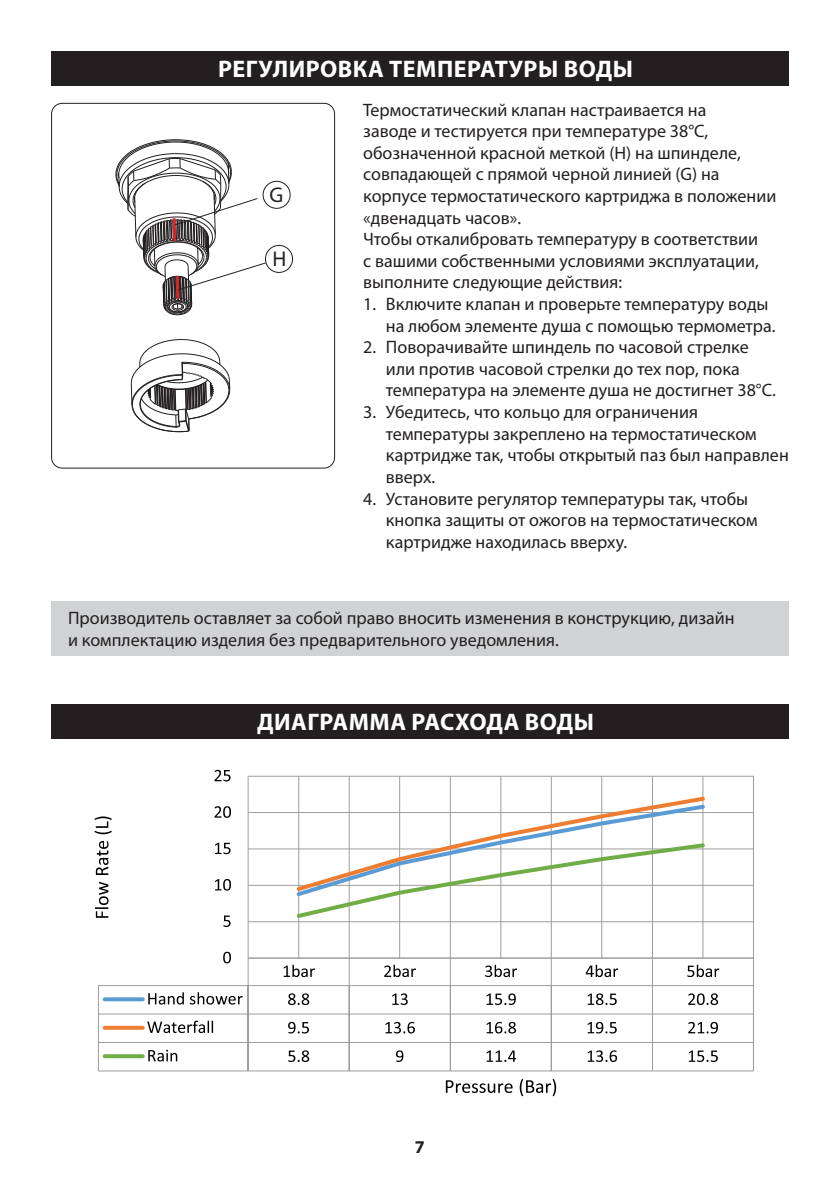
<style>
.page{position:relative;width:840px;height:1191px;background:#fff}
.page>*{position:absolute;margin:0;border:0;box-sizing:border-box;transform-origin:0 0}
.t1{font:700 24px "Myriad Pro";letter-spacing:.02em;color:#fff}
.t2{font:21.4px "Myriad Pro";color:#231f20}
.t3{font:18px/21.6px "Myriad Pro";color:#231f20}
.t4{font:700 18px "Myriad Pro";color:#231f20}
</style>
<div class="page">
<div style="left:51px;top:601px;width:737px;height:54px;background:#d1d2d4"></div>
<div style="left:51px;top:51px;width:737px;height:34px;background:#231f20"></div>
<svg style="left:130px;top:339px;width:100px;height:93px"></svg>
<svg style="left:115px;top:139px;width:151px;height:176px"></svg>
<div style="left:262px;top:181px;width:28px;height:28px;border:1px solid #231f20;border-radius:50%"></div>
<div style="left:265px;top:245px;width:28px;height:28px;border:1px solid #231f20;border-radius:50%"></div>
<div style="left:51px;top:103px;width:284px;height:365px;border:1px solid #231f20;border-radius:11px"></div>
<div style="left:51px;top:704px;width:737px;height:34px;background:#231f20"></div>
<hr style="left:248px;top:921px;width:505px;height:1px;background:#9d9d9c">
<hr style="left:248px;top:885px;width:505px;height:1px;background:#9d9d9c">
<hr style="left:248px;top:848px;width:505px;height:1px;background:#9d9d9c">
<hr style="left:248px;top:812px;width:505px;height:1px;background:#9d9d9c">
<hr style="left:248px;top:776px;width:505px;height:1px;background:#9d9d9c">
<hr style="left:248px;top:776px;width:1px;height:182px;background:#9d9d9c">
<hr style="left:298px;top:776px;width:1px;height:182px;background:#9d9d9c">
<hr style="left:348px;top:776px;width:1px;height:182px;background:#9d9d9c">
<hr style="left:399px;top:776px;width:1px;height:182px;background:#9d9d9c">
<hr style="left:450px;top:776px;width:1px;height:182px;background:#9d9d9c">
<hr style="left:500px;top:776px;width:1px;height:182px;background:#9d9d9c">
<hr style="left:550px;top:776px;width:1px;height:182px;background:#9d9d9c">
<hr style="left:601px;top:776px;width:1px;height:182px;background:#9d9d9c">
<hr style="left:651px;top:776px;width:1px;height:182px;background:#9d9d9c">
<hr style="left:702px;top:776px;width:1px;height:182px;background:#9d9d9c">
<hr style="left:752px;top:776px;width:1px;height:182px;background:#9d9d9c">
<hr style="left:248px;top:957px;width:505px;height:1px;background:#9d9d9c">
<svg style="left:283px;top:964px;width:32px;height:13px"></svg>
<svg style="left:384px;top:964px;width:32px;height:13px"></svg>
<svg style="left:485px;top:964px;width:32px;height:13px"></svg>
<svg style="left:585px;top:964px;width:32px;height:13px"></svg>
<svg style="left:687px;top:964px;width:31px;height:13px"></svg>
<hr style="left:98px;top:985px;width:655px;height:1px;background:#9d9d9c">
<svg style="left:105px;top:997px;width:38px;height:4px"></svg>
<svg style="left:288px;top:993px;width:21px;height:12px"></svg>
<svg style="left:392px;top:993px;width:15px;height:12px"></svg>
<svg style="left:486px;top:993px;width:29px;height:12px"></svg>
<svg style="left:587px;top:993px;width:29px;height:12px"></svg>
<svg style="left:688px;top:993px;width:29px;height:12px"></svg>
<hr style="left:98px;top:1013px;width:655px;height:1px;background:#9d9d9c">
<svg style="left:105px;top:1025px;width:38px;height:4px"></svg>
<svg style="left:288px;top:1022px;width:21px;height:11px"></svg>
<svg style="left:385px;top:1022px;width:29px;height:11px"></svg>
<svg style="left:486px;top:1022px;width:29px;height:11px"></svg>
<svg style="left:587px;top:1022px;width:29px;height:11px"></svg>
<svg style="left:688px;top:1022px;width:29px;height:11px"></svg>
<hr style="left:98px;top:1042px;width:655px;height:1px;background:#9d9d9c">
<svg style="left:98px;top:986px;width:1px;height:84px"></svg>
<hr style="left:98px;top:1070px;width:655px;height:1px;background:#9d9d9c">
<svg style="left:348px;top:958px;width:1px;height:112px"></svg>
<svg style="left:450px;top:958px;width:1px;height:112px"></svg>
<svg style="left:550px;top:958px;width:1px;height:112px"></svg>
<svg style="left:105px;top:1054px;width:38px;height:4px"></svg>
<svg style="left:288px;top:1050px;width:21px;height:12px"></svg>
<svg style="left:396px;top:1050px;width:7px;height:12px"></svg>
<svg style="left:486px;top:1050px;width:30px;height:12px"></svg>
<svg style="left:587px;top:1050px;width:29px;height:12px"></svg>
<svg style="left:688px;top:1050px;width:29px;height:12px"></svg>
<svg style="left:293px;top:794px;width:412px;height:92px"></svg>
<svg style="left:294px;top:841px;width:413px;height:79px"></svg>
<svg style="left:147px;top:951px;width:102px;height:120px"></svg>
<svg style="left:223px;top:915px;width:7px;height:12px"></svg>
<svg style="left:215px;top:879px;width:16px;height:11px"></svg>
<svg style="left:215px;top:842px;width:15px;height:12px"></svg>
<svg style="left:214px;top:806px;width:17px;height:12px"></svg>
<svg style="left:214px;top:770px;width:16px;height:11px"></svg>
<svg style="left:95px;top:816px;width:17px;height:101px"></svg>
<svg style="left:445px;top:1079px;width:111px;height:17px"></svg>
<h1 class="t1" style="left:218px;top:53px;width:416px">РЕГУЛИРОВКА ТЕМПЕРАТУРЫ ВОДЫ</h1>
<p class="t3" style="left:363px;top:98px;width:414px">Термостатический клапан настраивается на<br>заводе и тестируется при температуре 38°C, обозначенной красной меткой (H) на шпинделе, совпадающей с прямой черной линией (G) на корпусе термостатического картриджа в положении «двенадцать часов».<br>Чтобы откалибровать температуру в соответствии<br>с вашими собственными условиями эксплуатации, выполните следующие действия:</p>
<p class="t3" style="left:386px;top:293px;width:391px;text-indent:-23px">1. Включите клапан и проверьте температуру воды на любом элементе душа с помощью термометра.</p>
<p class="t3" style="left:386px;top:336px;width:391px;text-indent:-23px">2. Поворачивайте шпиндель по часовой стрелке или против часовой стрелки до тех пор, пока температура на элементе душа не достигнет 38°C.</p>
<p class="t3" style="left:386px;top:401px;width:404px;text-indent:-23px">3. Убедитесь, что кольцо для ограничения температуры закреплено на термостатическом картридже так, чтобы открытый паз был направлен вверх.</p>
<p class="t3" style="left:386px;top:487px;width:373px;text-indent:-23px">4. Установите регулятор температуры так, чтобы кнопка защиты от ожогов на термостатическом картридже находилась вверху.</p>
<p class="t2" style="left:269px;top:182px;width:15px">G</p>
<p class="t2" style="left:272px;top:246px;width:15px">H</p>
<p class="t3" style="left:68px;top:607px;width:667px">Производитель оставляет за собой право вносить изменения в конструкцию, дизайн и комплектацию изделия без предварительного уведомления.</p>
<h1 class="t1" style="left:257px;top:706px;width:338px">ДИАГРАММА РАСХОДА ВОДЫ</h1>
<p class="t4" style="left:415px;top:1135px;width:11px">7</p>
</div>
